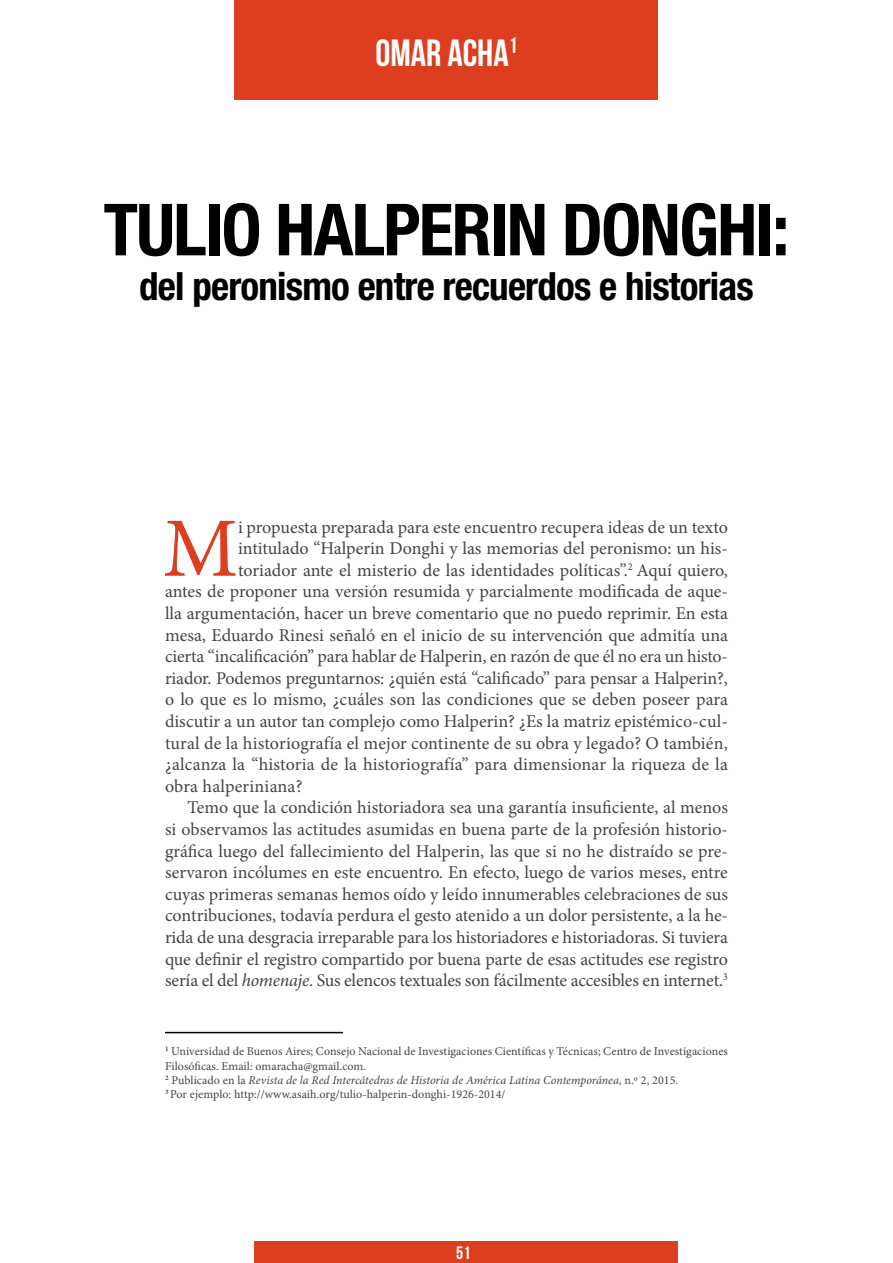
<style>
.page{position:relative;width:893px;height:1263px;background:#fff}
.page>*{position:absolute;margin:0;border:0;box-sizing:border-box;transform-origin:0 0}
.t1{font:84.45px "Minion Pro";color:#dc3e1f}
.t2{font:700 condensed 72px "Helvetica Neue";letter-spacing:-.025em;color:#000}
.t3{font:700 condensed 39px "Helvetica Neue";letter-spacing:-.02em;color:#000}
.t4{font:37.8px "Bebas Neue";color:#fff}
.t5{font:18px "Minion Pro";color:#454444}
.t6{font:18px "Bebas Neue";color:#fff}
.t7{font:12px/14.4px "Minion Pro";letter-spacing:.005em;color:#454444}
.s1{font-style:italic}
</style>
<div class="page">
<div style="left:254px;top:1241px;width:424px;height:22px;background:#dc3e1f"></div>
<hr style="left:165px;top:1032px;width:178px;height:1px;background:#000">
<div style="left:235px;top:0;width:423px;height:99px;background:#dc3e1f"></div>
<h3 class="t4" style="left:375px;top:32px;width:143px">OMAR ACHA<sup>1</sup></h3>
<h2 class="t2" style="left:103px;top:186px;width:687px">TULIO HALPERIN DONGHI:</h2>
<h3 class="t3" style="left:139px;top:263px;width:616px">del peronismo entre recuerdos e historias</h3>
<h1 class="t1" style="left:163px;top:492px;width:77px">M</h1>
<p class="t5" style="left:238px;top:515px;width:491px">i propuesta preparada para este encuentro recupera ideas de un texto</p>
<p class="t5" style="left:238px;top:536px;width:491px">intitulado “Halperin Donghi y las memorias del peronismo: un his-</p>
<p class="t5" style="left:238px;top:558px;width:491px">toriador ante el misterio de las identidades políticas”.<sup>2</sup> Aquí quiero,</p>
<p class="t5" style="left:165px;top:579px;width:564px">antes de proponer una versión resumida y parcialmente modificada de aque-</p>
<p class="t5" style="left:165px;top:601px;width:564px">lla argumentación, hacer un breve comentario que no puedo reprimir. En esta</p>
<p class="t5" style="left:165px;top:623px;width:564px">mesa, Eduardo Rinesi señaló en el inicio de su intervención que admitía una</p>
<p class="t5" style="left:165px;top:644px;width:564px">cierta “incalificación” para hablar de Halperin, en razón de que él no era un histo-</p>
<p class="t5" style="left:165px;top:666px;width:564px">riador. Podemos preguntarnos: ¿quién está “calificado” para pensar a Halperin?,</p>
<p class="t5" style="left:165px;top:687px;width:564px">o lo que es lo mismo, ¿cuáles son las condiciones que se deben poseer para</p>
<p class="t5" style="left:165px;top:709px;width:564px">discutir a un autor tan complejo como Halperin? ¿Es la matriz epistémico-cul-</p>
<p class="t5" style="left:165px;top:731px;width:564px">tural de la historiografía el mejor continente de su obra y legado? O también,</p>
<p class="t5" style="left:165px;top:752px;width:564px">¿alcanza la “historia de la historiografía” para dimensionar la riqueza de la</p>
<p class="t5" style="left:165px;top:774px;width:139px">obra halperiniana?</p>
<p class="t5" style="left:187px;top:795px;width:542px">Temo que la condición historiadora sea una garantía insuficiente, al menos</p>
<p class="t5" style="left:165px;top:817px;width:564px">si observamos las actitudes asumidas en buena parte de la profesión historio-</p>
<p class="t5" style="left:165px;top:839px;width:564px">gráfica luego del fallecimiento del Halperin, las que si no he distraído se pre-</p>
<p class="t5" style="left:165px;top:860px;width:564px">servaron incólumes en este encuentro. En efecto, luego de varios meses, entre</p>
<p class="t5" style="left:165px;top:882px;width:564px">cuyas primeras semanas hemos oído y leído innumerables celebraciones de sus</p>
<p class="t5" style="left:165px;top:903px;width:564px">contribuciones, todavía perdura el gesto atenido a un dolor persistente, a la he-</p>
<p class="t5" style="left:165px;top:925px;width:564px">rida de una desgracia irreparable para los historiadores e historiadoras. Si tuviera</p>
<p class="t5" style="left:165px;top:947px;width:564px">que definir el registro compartido por buena parte de esas actitudes ese registro</p>
<p class="t5" style="left:165px;top:968px;width:564px">sería el del <span class="s1">homenaje</span>. Sus elencos textuales son fácilmente accesibles en internet.<sup>3</sup></p>
<p class="t7" style="left:165px;top:1044px;width:564px"><sup>1</sup> Universidad de Buenos Aires; Consejo Nacional de Investigaciones Científicas y Técnicas; Centro de Investigaciones Filosóficas. Email: omaracha@gmail.com.<br><sup>2</sup> Publicado en la <span class="s1">Revista de la Red Intercátedras de Historia de América Latina Contemporánea</span>, n.º 2, 2015.<br><sup>3</sup> Por ejemplo: http://www.asaih.org/tulio-halperin-donghi-1926-2014/</p>
<p class="t6" style="left:456px;top:1243px;width:16px">51</p>
</div>
